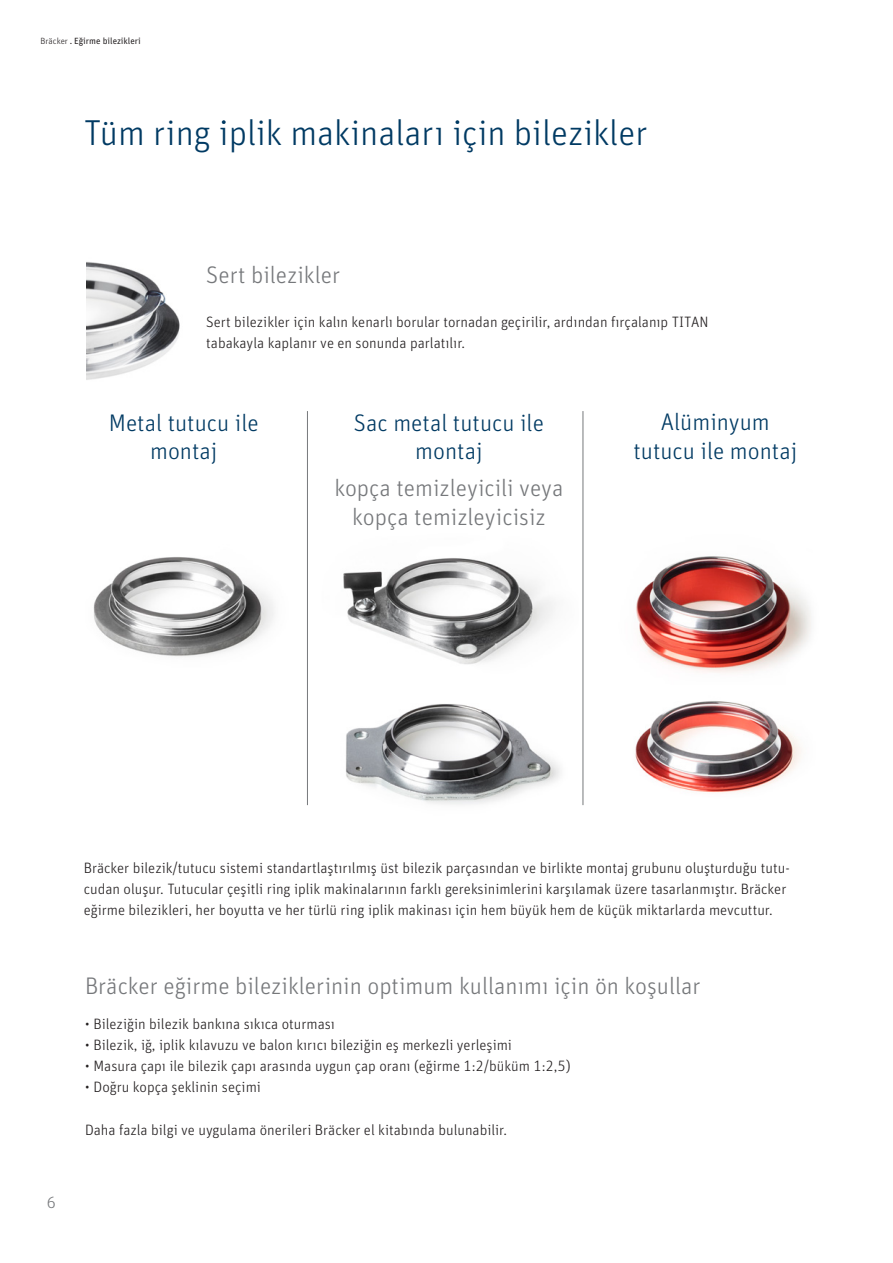
<style>
.page{position:relative;width:893px;height:1263px;background:#fff}
.page>*{position:absolute;margin:0;border:0;box-sizing:border-box;transform-origin:0 0}
.t1{font:300 36px "Unit Pro";color:#003a63}
.t2{font:300 24px/28.5px "Unit Pro";color:#76787b;text-align:center}
.t3{font:300 24px/28.5px "Unit Pro";color:#003a63;text-align:center}
.t4{font:300 16.5px "Unit Pro";color:#76787b}
.t5{font:300 15px/21px "Unit Pro";color:#231f20}
.t6{font:9px "Unit Pro";color:#231f20}
.s1{font-weight:300}
</style>
<div class="page">
<img style="left:343px;top:558px;width:217px;height:247px">
<img style="left:636px;top:556px;width:175px;height:117px">
<img style="left:635px;top:701px;width:166px;height:92px">
<img style="left:93px;top:557px;width:181px;height:100px">
<hr style="left:583px;top:411px;width:1px;height:394px;background:#76787b">
<hr style="left:307px;top:411px;width:1px;height:394px;background:#76787b">
<img style="left:86px;top:262px;width:94px;height:118px">
<p class="t6" style="left:41px;top:34px;width:102px"><span class="s1">Bräcker</span> . Eğirme bilezikleri</p>
<h1 class="t1" style="left:84px;top:108px;width:565px">Tüm ring i̇plik makinaları i̇çin bilezikler</h1>
<h2 class="t2" style="left:206px;top:259px;width:135px">Sert bilezikler</h2>
<p class="t5" style="left:206px;top:311px;width:504px">Sert bilezikler için kalın kenarlı borular tornadan geçirilir, ardından fırçalanıp TITAN tabakayla kaplanır ve en sonunda parlatılır.</p>
<h2 class="t3" style="left:109px;top:407px;width:151px">Metal tutucu ile montaj</h2>
<h2 class="t3" style="left:633px;top:406px;width:165px">Alüminyum tutucu ile montaj</h2>
<h2 class="t3" style="left:354px;top:407px;width:192px">Sac metal tutucu ile montaj</h2>
<h2 class="t2" style="left:334px;top:472px;width:231px">kopça temizleyicili veya kopça temizleyicisiz</h2>
<p class="t5" style="left:84px;top:856px;width:707px">Bräcker bilezik/tutucu sistemi standartlaştırılmış üst bilezik parçasından ve birlikte montaj grubunu oluşturduğu tutu&shy;cudan oluşur. Tutucular çeşitli ring iplik makinalarının farklı gereksinimlerini karşılamak üzere tasarlanmıştır. Bräcker eğirme bilezikleri, her boyutta ve her türlü ring iplik makinası için hem büyük hem de küçük miktarlarda mevcuttur.</p>
<h2 class="t2" style="left:85px;top:971px;width:617px">Bräcker eğirme bileziklerinin optimum kullanımı için ön koşullar</h2>
<p class="t4" style="left:46px;top:1191px;width:11px">6</p>
<p class="t5" style="left:85px;top:1013px;width:251px">• Bileziğin bilezik bankına sıkıca oturması</p>
<p class="t5" style="left:85px;top:1034px;width:428px">• Bilezik, iğ, iplik kılavuzu ve balon kırıcı bileziğin eş merkezli yerleşimi</p>
<p class="t5" style="left:85px;top:1055px;width:487px">• Masura çapı ile bilezik çapı arasında uygun çap oranı (eğirme 1:2/büküm 1:2,5)</p>
<p class="t5" style="left:85px;top:1076px;width:177px">• Doğru kopça şeklinin seçimi</p>
<p class="t5" style="left:85px;top:1119px;width:423px">Daha fazla bilgi ve uygulama önerileri Bräcker el kitabında bulunabilir.</p>
</div>
